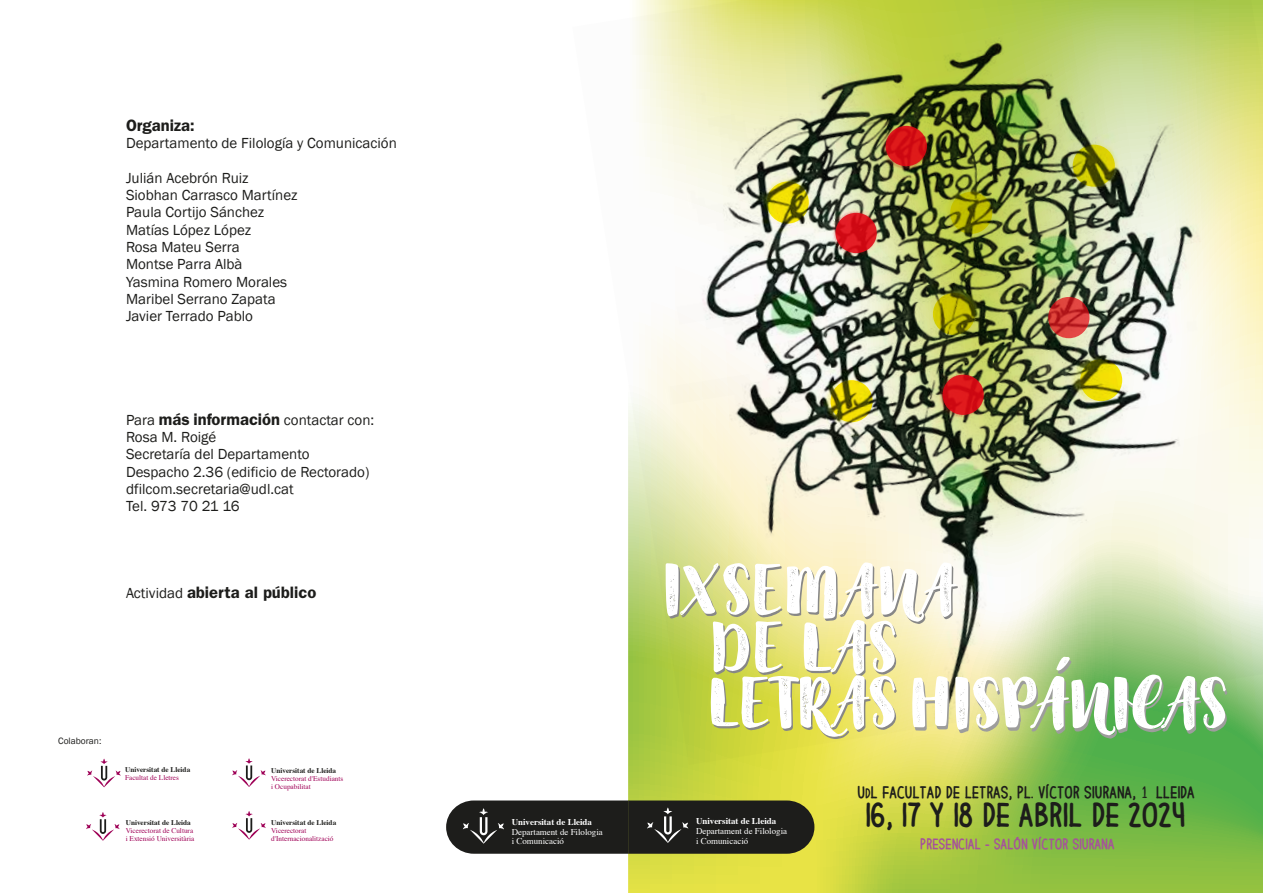
<style>
.page{position:relative;width:1263px;height:893px;background:#fff}
.page>*{position:absolute;margin:0;border:0;box-sizing:border-box;transform-origin:0 0}
.t1{font:55.95px/57.4px "Baltasar";color:#fff;text-align:center}
.t2{font:700 31.95px "Chains";letter-spacing:-.005em;color:#1d1d1b;scale:.95 1}
.t3{font:600 16.5px "Franklin Gothic";color:#1d1d1b}
.t4{font:700 16.2px "Chains";letter-spacing:-.005em;color:#1d1d1b;scale:.95 1}
.t5{font:15px/17.2px "Franklin Gothic";color:#1d1d1b}
.t6{font:700 14.4px "Chains";letter-spacing:-.005em;color:#a6529a;scale:.95 1}
.t7{font:9.45px "Franklin Gothic";color:#1d1d1b}
.t8{font:8.85px/9.8px "Times";color:#fff}
.t9{font:700 8.85px "Times";color:#fff}
.t10{font:7.2px/7.9px "Times";color:#a00057}
.t11{font:700 7.2px "Times";color:#1d1d1b}
.s1{font-weight:600;font-size:16.5px}
.s2{font-weight:400;font-size:15px}
.s3{font-size:13.2px}
.s4{font-family:"Canvas Curly Sans Combined";font-weight:400}
</style>
<div class="page">
<svg style="left:628px;top:765px;width:635px;height:128px;background:#a4c946"></svg>
<svg style="left:87px;top:759px;width:34px;height:28px"></svg>
<svg style="left:232px;top:811px;width:34px;height:29px"></svg>
<svg style="left:86px;top:812px;width:34px;height:29px"></svg>
<svg style="left:446px;top:800px;width:368px;height:54px;background:#2b2b26"></svg>
<img style="left:628px;top:0;width:635px;height:765px">
<svg style="left:933px;top:293px;width:42px;height:42px"></svg>
<svg style="left:830px;top:380px;width:42px;height:42px"></svg>
<svg style="left:767px;top:181px;width:42px;height:42px"></svg>
<svg style="left:1080px;top:359px;width:42px;height:42px"></svg>
<svg style="left:1073px;top:145px;width:42px;height:42px"></svg>
<svg style="left:835px;top:213px;width:42px;height:40px"></svg>
<div style="left:886px;top:126px;width:41px;height:40px;background:#d51115;border-radius:50%"></div>
<div style="left:942px;top:375px;width:42px;height:40px;background:#d71217;border-radius:50%"></div>
<svg style="left:1048px;top:297px;width:41px;height:41px"></svg>
<svg style="left:950px;top:192px;width:42px;height:42px"></svg>
<svg style="left:232px;top:758px;width:34px;height:29px"></svg>
<p class="t3" style="left:126px;top:116px;width:70px">Organiza:</p>
<p class="t5" style="left:126px;top:135px;width:272px">Departamento de Filología y Comunicación</p>
<p class="t5" style="left:126px;top:170px;width:173px">Julián Acebrón Ruiz<br>Siobhan Carrasco Martínez<br>Paula Cortijo Sánchez<br>Matías López López<br>Rosa Mateu Serra<br>Montse Parra Albà<br>Yasmina Romero Morales<br>Maribel Serrano Zapata<br>Javier Terrado Pablo</p>
<p class="t5" style="left:126px;top:411px;width:250px">Para <span class="s1">más información</span> contactar con:<br>Rosa M. Roigé<br>Secretaría del Departamento<br>Despacho 2.36 (edificio de Rectorado) dfilcom.secretaria@udl.cat<br>Tel. 973 70 21 16</p>
<p class="t3" style="left:126px;top:582px;width:192px"><span class="s2">Actividad</span> abierta al público</p>
<p class="t7" style="left:58px;top:735px;width:45px">Colaboran:</p>
<p class="t11" style="left:125px;top:763px;width:67px">Universitat de Lleida</p>
<p class="t10" style="left:125px;top:773px;width:55px">Facultat de Lletres</p>
<p class="t11" style="left:126px;top:816px;width:67px">Universitat de Lleida</p>
<p class="t10" style="left:126px;top:826px;width:70px">Vicerectorat de Cultura i Extensió Universitària</p>
<p class="t11" style="left:271px;top:763px;width:67px">Universitat de Lleida</p>
<p class="t10" style="left:271px;top:774px;width:74px">Vicerectorat d'Estudiants i Ocupabilitat</p>
<p class="t11" style="left:271px;top:816px;width:67px">Universitat de Lleida</p>
<p class="t10" style="left:271px;top:826px;width:64px">Vicerectorat d'Internacionalització</p>
<p class="t9" style="left:512px;top:813px;width:82px">Universitat de Lleida</p>
<p class="t8" style="left:512px;top:826px;width:93px">Departament de Filologia i Comunicació</p>
<h1 class="t1" style="left:662px;top:564px;width:296px">IXSEMANA<br>DE LAS</h1>
<h1 class="t1" style="left:707px;top:678px;width:523px">LETRAS HISPÁNICAS</h1>
<p class="t9" style="left:696px;top:813px;width:82px">Universitat de Lleida</p>
<p class="t8" style="left:696px;top:825px;width:93px">Departament de Filologia i Comunicació</p>
<p class="t4" style="left:858px;top:784px;width:357px">U<span class="s3">D</span>L FACULTAD DE LETRAS, PL. VÍCTOR SIURANA, <span class="s4">1</span> LLEIDA</p>
<h2 class="t2" style="left:867px;top:798px;width:338px">16, 17 Y 18 DE ABRIL DE 2024</h2>
<p class="t6" style="left:921px;top:837px;width:207px">PRESENCIAL - SALÓN VÍCTOR SIURANA</p>
</div>
